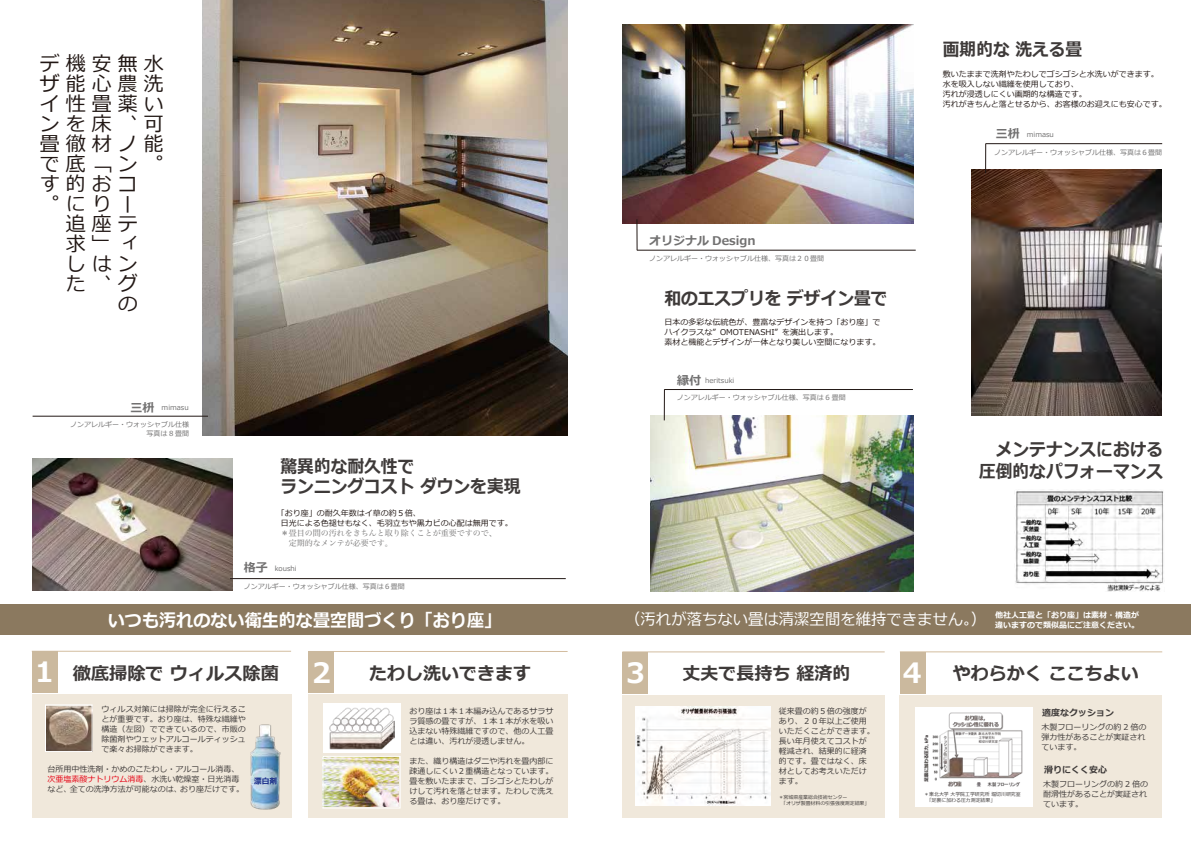
<style>
.page{position:relative;width:1191px;height:842px;background:#fff}
.page>*{position:absolute;margin:0;border:0;box-sizing:border-box;transform-origin:0 0}
.t1{font:700 28px "Meiryo";color:#fff}
.t2{font:20px/20px "Meiryo";color:#221815}
.t3{font:700 18px/22px "Meiryo";color:#3e3a39;text-align:right;scale:.93 1}
.t4{font:700 18px "Meiryo";color:#3e3a39}
.t5{font:700 18px "Meiryo";color:#fff;scale:.95 1}
.t6{font:16px "Meiryo";color:#fff;scale:.96 1}
.t7{font:700 12px "Meiryo";color:#727171}
.t8{font:700 9px "Meiryo";color:#3e3a39}
.t9{font:8px/10px "Meiryo";color:#3e3a39}
.t10{font:8px/10px "Meiryo";color:#221815}
.t11{font:8px/10px "Hira Min Pro W3";color:#727171}
.t12{font:700 8px/10px "Meiryo";color:#fff}
.t13{font:700 8px "Meiryo";color:#172a88;scale:.96 1}
.t14{font:7px/9px "Meiryo";color:#727171;text-align:right}
.t15{font:5px/6px "Meiryo";color:#3e3a39}
.s1{font-weight:700;font-size:12px}
.s2{color:#e60012}
</style>
<div class="page">
<img style="left:650px;top:415px;width:263px;height:176px">
<img style="left:622px;top:25px;width:291px;height:199px">
<img style="left:32px;top:459px;width:200px;height:131px">
<div style="left:32px;top:694px;width:259px;height:123px;background:#f0e8db"></div>
<div style="left:308px;top:694px;width:259px;height:123px;background:#f0e8db"></div>
<hr style="left:622px;top:651px;width:262px;height:1px;background:#d3bd9f">
<hr style="left:900px;top:651px;width:262px;height:1px;background:#d3bd9f">
<hr style="left:32px;top:651px;width:259px;height:1px;background:#d3bd9f">
<hr style="left:308px;top:651px;width:259px;height:1px;background:#d3bd9f">
<div style="left:622px;top:695px;width:262px;height:122px;background:#f0e8db"></div>
<div style="left:899px;top:695px;width:263px;height:122px;background:#f0e8db"></div>
<div style="left:32px;top:651px;width:26px;height:42px;background:#cbb99e"></div>
<img style="left:324px;top:758px;width:74px;height:48px">
<div style="left:308px;top:651px;width:26px;height:42px;background:#cbb99e"></div>
<div style="left:622px;top:652px;width:26px;height:42px;background:#cbb99e"></div>
<div style="left:900px;top:652px;width:25px;height:42px;background:#cbb99e"></div>
<div style="left:322px;top:756px;width:78px;height:52px;border:1px solid #fff"></div>
<div style="left:914px;top:707px;width:118px;height:99px;background:#fff"></div>
<img style="left:923px;top:712px;width:100px;height:75px">
<div style="left:0;top:604px;width:1191px;height:31px;background:#8b795f"></div>
<hr style="left:230px;top:578px;width:336px;height:1px;background:#221815">
<div style="left:323px;top:704px;width:77px;height:49px;background:#fff"></div>
<img style="left:329px;top:707px;width:65px;height:43px">
<img style="left:47px;top:706px;width:44px;height:44px">
<div style="left:45px;top:704px;width:48px;height:48px;border:1px solid #fff"></div>
<img style="left:202px;top:0;width:365px;height:436px">
<img style="left:972px;top:169px;width:189px;height:246px">
<hr style="left:33px;top:416px;width:175px;height:1px;background:#221815">
<hr style="left:637px;top:250px;width:278px;height:1px;background:#221815">
<hr style="left:637px;top:219px;width:1px;height:31px;background:#221815">
<hr style="left:985px;top:143px;width:177px;height:1px;background:#221815">
<svg style="left:985px;top:144px;width:1px;height:29px"></svg>
<hr style="left:664px;top:389px;width:249px;height:1px;background:#221815">
<hr style="left:664px;top:390px;width:1px;height:30px;background:#221815">
<img style="left:1015px;top:489px;width:149px;height:103px">
<img style="left:636px;top:707px;width:134px;height:98px">
<img style="left:251px;top:724px;width:29px;height:85px">
<h2 class="t2" style="left:40px;top:55px;width:125px">デ機安無水ザ能心農洗イ性畳薬いンを床、可畳徹材ノ<br>で底﹁ン。す的おコ<br>。にり</h2>
<h2 class="t2" style="left:66px;top:215px;width:73px">追座テ求 ﹂<br>しはンた、グ</h2>
<h2 class="t2" style="left:144px;top:135px;width:20px">能</h2>
<h2 class="t2" style="left:118px;top:185px;width:20px;line-height:39.9px">ーィ</h2>
<h2 class="t2" style="left:118px;top:295px;width:21px">の</h2>
<p class="t14" style="left:131px;top:404px;width:60px"><span class="s1">三枡</span>　mimasu</p>
<p class="t14" style="left:70px;top:420px;width:121px">ノンアレルギー・ウォッシャブル仕様写真は 8 畳間</p>
<h3 class="t3" style="left:280px;top:458px;width:259px;line-height:20px;text-align:left">驚異的な耐久性で<br>ランニングコスト ダウンを実現</h3>
<p class="t10" style="left:281px;top:508px;width:233px;text-indent:-4px">「おり座」の耐久年数はイ草の約５倍、<br>日光による色褪せもなく、毛羽立ちや黒カビの心配は無用です。</p>
<p class="t11" style="left:281px;top:527px;width:217px">＊畳目の間の汚れをきちんと取り除くことが重要ですので、　定期的なメンテが必要です。</p>
<p class="t14" style="left:244px;top:564px;width:54px"><span class="s1">格子</span>　koushi</p>
<p class="t14" style="left:244px;top:583px;width:163px">ノンアルギー・ウォッシャブル仕様、写真は６畳間</p>
<h3 class="t7" style="left:649px;top:232px;width:108px">オリジナル Design</h3>
<p class="t14" style="left:649px;top:254px;width:176px">ノンアレルギー・ウォッシャブル仕様、写真は２０畳間</p>
<h3 class="t3" style="left:664px;top:288px;width:241px">和のエスプリを デザイン畳で</h3>
<p class="t10" style="left:664px;top:317px;width:217px">日本の多彩な伝統色が、豊富なデザインを持つ「おり座」でハイクラスな” OMOTENASHI” を演出します。<br>素材と機能とデザインが一体となり美しい空間になります。</p>
<p class="t14" style="left:677px;top:376px;width:59px"><span class="s1">縁付</span> heritsuki</p>
<p class="t14" style="left:677px;top:393px;width:170px">ノンアレルギー・ウォッシャブル仕様、写真は 6 畳間</p>
<h3 class="t3" style="left:942px;top:40px;width:151px">画期的な 洗える畳</h3>
<p class="t10" style="left:942px;top:69px;width:225px">敷いたままで洗剤やたわしでゴシゴシと水洗いができます。水を吸入しない繊維を使用しており、<br>汚れが浸透しにくい画期的な構造です。<br>汚れがきちんと落とせるから、お客様のお迎えにも安心です。</p>
<p class="t14" style="left:995px;top:130px;width:60px"><span class="s1">三枡</span>　mimasu</p>
<p class="t14" style="left:994px;top:148px;width:169px">ノンアレルギー・ウォッシャブル仕様、写真は６畳間</p>
<h3 class="t3" style="left:979px;top:439px;width:200px">メンテナンスにおける圧倒的なパフォーマンス</h3>
<h3 class="t5" style="left:108px;top:608px;width:416px">いつも汚れのない衛生的な畳空間づくり「おり座」</h3>
<h3 class="t6" style="left:617px;top:608px;width:385px">　（汚れが落ちない畳は清潔空間を維持できません。）</h3>
<p class="t12" style="left:995px;top:611px;width:145px">他社人工畳と「おり座」は素材・構造が違いますので類似品にご注意ください。</p>
<h1 class="t1" style="left:35px;top:653px;width:20px">1</h1>
<h1 class="t1" style="left:312px;top:653px;width:20px">2</h1>
<h1 class="t1" style="left:626px;top:653px;width:20px">3</h1>
<h1 class="t1" style="left:903px;top:653px;width:20px">4</h1>
<h3 class="t4" style="left:369px;top:661px;width:163px">たわし洗いできます</h3>
<h3 class="t4" style="left:682px;top:661px;width:169px">丈夫で長持ち 経済的</h3>
<h3 class="t4" style="left:952px;top:661px;width:187px">やわらかく ここちよい</h3>
<p class="t8" style="left:1042px;top:706px;width:73px">適度なクッション</p>
<h3 class="t4" style="left:73px;top:661px;width:208px">徹底掃除で ウィルス除菌</h3>
<p class="t9" style="left:102px;top:705px;width:145px;text-align:justify">ウィルス対策には掃除が完全に行えることが重要です。おり座は、特殊な繊維や構造（左図）でできているので、市販の除菌剤やウェットアルコールティッシュで楽々お掃除ができます。</p>
<p class="t9" style="left:409px;top:706px;width:145px;text-align:justify">おり座は１本１本編み込んであるサラサラ質感の畳ですが、１本１本が水を吸い込まない特殊繊維ですので、他の人工畳とは違い、汚れが浸透しません。</p>
<p class="t9" style="left:409px;top:756px;width:145px;text-align:justify">また、織り構造はダニや汚れを畳内部に疎通しにくい２重構造となっています。畳を敷いたままで、ゴシゴシとたわしがけして汚れを落とせます。たわしで洗える畳は、おり座だけです。</p>
<p class="t9" style="left:779px;top:707px;width:97px">従来畳の約５倍の強度があり、２０年以上ご使用いただくことができます。長い年月使えてコストが軽減され、結果的に経済的です。畳ではなく、床材としてお考えいただけます。</p>
<p class="t9" style="left:1041px;top:722px;width:106px">木製フローリングの約 2 倍の弾力性があることが実証されています。</p>
<p class="t8" style="left:1044px;top:763px;width:64px">滑りにくく安心</p>
<p class="t9" style="left:1043px;top:779px;width:106px">木製フローリングの約 2 倍の耐滑性があることが実証されています。</p>
<p class="t9" style="left:47px;top:765px;width:198px">台所用中性洗剤・かめのこたわし・アルコール消毒、<span class="s2">次亜塩素酸ナトリウム消毒</span>、水洗い乾燥室・日光消毒など、全ての洗浄方法が可能なのは、おり座だけです。</p>
<p class="t13" style="left:254px;top:775px;width:25px">漂白剤</p>
<p class="t15" style="left:924px;top:792px;width:98px">＊東北大学 大学院工学研究所 堀切川研究室　「足裏に加わる圧力測定結果」</p>
<p class="t15" style="left:778px;top:794px;width:92px">＊宮城県産業総合技術センター<br>　「オリザ製畳材料の引張強度測定結果」</p>
</div>
